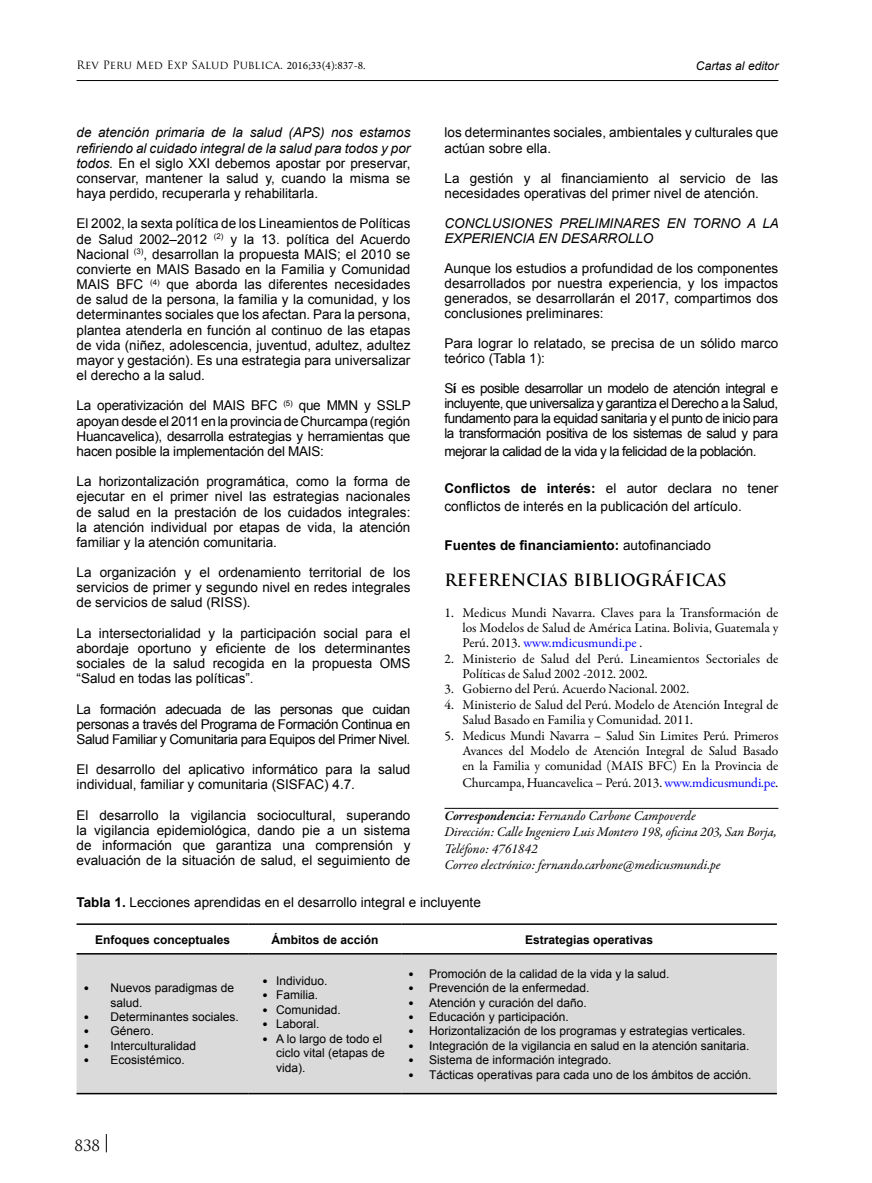
<style>
.page{position:relative;width:872px;height:1183px;background:#fff}
.page>*{position:absolute;margin:0;border:0;box-sizing:border-box;transform-origin:0 0}
.t1{font:700 16.5px "Trajan Pro";color:#000}
.t2{font:15px "Trajan Pro";color:#000}
.t3{font:13.5px/15.1px "Arial";color:#000;text-align:justify}
.t4{font:13.5px/15px "Garamond Premr Pro";letter-spacing:-.005em;color:#000;text-align:justify}
.t5{font:italic 13.5px/16.5px "Garamond Premr Pro";letter-spacing:-.005em;color:#000}
.t6{font:italic 13.5px/15px "Arial";color:#000}
.t7{font:13.5px "Arial";letter-spacing:-.04em;color:#000}
.t8{font:700 13.5px "Arial";color:#000}
.t9{font:12px/14.4px "Arial";color:#000}
.t10{font:700 12px "Arial";color:#000}
.t11{font:italic 12px "Arial";letter-spacing:.005em;color:#000}
.t12{font:11.25px "Trajan Pro";letter-spacing:.005em;color:#000}
.s1{font-family:"Minion Pro"}
.s2{font-style:italic}
.s3{font-weight:700}
.s4{font-weight:400}
.s5{color:#00f}
.s6{font-weight:600}
.s7{font-family:"Calibri"}
</style>
<div class="page">
<hr style="left:77px;top:80px;width:701px;height:1px;background:#000">
<svg style="left:106px;top:1134px;width:1px;height:17px"></svg>
<svg style="left:77px;top:924px;width:700px;height:1px"></svg>
<div style="left:77px;top:954px;width:700px;height:138px;background:#dadada"></div>
<hr style="left:77px;top:923px;width:172px;height:1px;background:#000">
<hr style="left:249px;top:923px;width:152px;height:1px;background:#000">
<hr style="left:401px;top:923px;width:376px;height:1px;background:#000">
<hr style="left:77px;top:952px;width:172px;height:2px;background:#000">
<hr style="left:249px;top:952px;width:152px;height:2px;background:#000">
<hr style="left:401px;top:952px;width:376px;height:2px;background:#000">
<hr style="left:77px;top:1092px;width:172px;height:2px;background:#000">
<hr style="left:249px;top:1092px;width:152px;height:2px;background:#000">
<hr style="left:401px;top:1092px;width:376px;height:2px;background:#000">
<hr style="left:444px;top:807px;width:334px;height:1px;background:#000">
<p class="t12" style="left:77px;top:58px;width:290px">Rev Peru Med Exp Salud Publica. <span class="s1">2016;33(4):837-8.</span></p>
<p class="t11" style="left:696px;top:58px;width:84px">Cartas al editor</p>
<p class="t3" style="left:77px;top:125px;width:335px"><span class="s2">de atención primaria de la salud (APS) nos estamos refiriendo al cuidado integral de la salud para todos y por todos.</span> En el siglo XXI debemos apostar por preservar, conservar, mantener la salud y, cuando la misma se haya perdido, recuperarla y rehabilitarla.</p>
<p class="t3" style="left:77px;top:216px;width:335px">El 2002, la sexta política de los Lineamientos de Políticas de Salud 2002–2012 <sup>(2)</sup> y la 13. política del Acuerdo Nacional <sup>(3)</sup>, desarrollan la propuesta MAIS; el 2010 se convierte en MAIS Basado en la Familia y Comunidad MAIS BFC <sup>(4)</sup> que aborda las diferentes necesidades de salud de la persona, la familia y la comunidad, y los determinantes sociales que los afectan. Para la persona, plantea atenderla en función al continuo de las etapas de vida (niñez, adolescencia, juventud, adultez, adultez mayor y gestación). Es una estrategia para universalizar el derecho a la salud.</p>
<p class="t3" style="left:77px;top:398px;width:336px">La operativización del MAIS BFC <sup>(5)</sup> que MMN y SSLP apoyan desde el 2011 en la provincia de Churcampa (región Huancavelica), desarrolla estrategias y herramientas que hacen posible la implementación del MAIS:</p>
<p class="t3" style="left:77px;top:474px;width:335px">La horizontalización programática, como la forma de ejecutar en el primer nivel las estrategias nacionales de salud en la prestación de los cuidados integrales: la atención individual por etapas de vida, la atención familiar y la atención comunitaria.</p>
<p class="t3" style="left:77px;top:565px;width:335px">La organización y el ordenamiento territorial de los servicios de primer y segundo nivel en redes integrales de servicios de salud (RISS).</p>
<p class="t3" style="left:77px;top:625px;width:335px">La intersectorialidad y la participación social para el abordaje oportuno y eficiente de los determinantes sociales de la salud recogida en la propuesta OMS “Salud en todas las políticas”.</p>
<p class="t3" style="left:77px;top:701px;width:335px">La formación adecuada de las personas que cuidan personas a través del Programa de Formación Continua en Salud Familiar y Comunitaria para Equipos del Primer Nivel.</p>
<p class="t3" style="left:77px;top:761px;width:335px">El desarrollo del aplicativo informático para la salud individual, familiar y comunitaria (SISFAC) 4.7.</p>
<p class="t3" style="left:77px;top:807px;width:335px">El desarrollo la vigilancia sociocultural, superando la vigilancia epidemiológica, dando pie a un sistema de información que garantiza una comprensión y evaluación de la situación de salud, el seguimiento de</p>
<p class="t3" style="left:444px;top:125px;width:335px">los determinantes sociales, ambientales y culturales que actúan sobre ella.</p>
<p class="t3" style="left:444px;top:170px;width:335px">La gestión y al financiamiento al servicio de las necesidades operativas del primer nivel de atención.</p>
<p class="t6" style="left:444px;top:215px;width:336px">CONCLUSIONES PRELIMINARES EN TORNO A LA<br>EXPERIENCIA EN DESARROLLO</p>
<p class="t3" style="left:444px;top:260px;width:335px">Aunque los estudios a profundidad de los componentes desarrollados por nuestra experiencia, y los impactos generados, se desarrollarán el 2017, compartimos dos conclusiones preliminares:</p>
<p class="t3" style="left:444px;top:335px;width:335px">Para lograr lo relatado, se precisa de un sólido marco teórico (Tabla 1):</p>
<p class="t3" style="left:444px;top:380px;width:335px">S<span class="s3">í</span> es posible desarrollar un modelo de atención integral e incluyente, que universaliza y garantiza el Derecho a la Salud, fundamento para la equidad sanitaria y el punto de inicio para la transformación positiva de los sistemas de salud y para</p>
<p class="t7" style="left:444px;top:442px;width:313px">mejorar la calidad de la vida y la felicidad de la población.</p>
<p class="t3" style="left:444px;top:479px;width:335px;line-height:18px"><span class="s3">Conflictos de interés:</span> el autor declara no tener conflictos de interés en la publicación del artículo.</p>
<p class="t8" style="left:444px;top:536px;width:268px">Fuentes de financiamiento: <span class="s4">autofinanciado</span></p>
<p class="t1" style="left:444px;top:569px;width:284px">REFERENCIAS BIBLIOGRÁFICAS</p>
<p class="t4" style="left:462px;top:605px;width:317px;text-indent:-18px">1. Medicus Mundi Navarra. Claves para la Transformación de los Modelos de Salud de América Latina. Bolivia, Guatemala y Perú. 2013. <span class="s5">www.mdicusmundi.pe</span> .</p>
<p class="t4" style="left:462px;top:651px;width:317px;text-indent:-18px">2. Ministerio de Salud del Perú. Lineamientos Sectoriales de<br>Políticas de Salud 2002 -2012. 2002.</p>
<p class="t4" style="left:444px;top:681px;width:246px">3. Gobierno del Perú. Acuerdo Nacional. 2002.</p>
<p class="t4" style="left:462px;top:697px;width:317px;text-indent:-18px">4. Ministerio de Salud del Perú. Modelo de Atención Integral de<br>Salud Basado en Familia y Comunidad. 2011.</p>
<p class="t4" style="left:462px;top:728px;width:317px;text-indent:-18px">5. Medicus Mundi Navarra – Salud Sin Limites Perú. Primeros Avances del Modelo de Atención Integral de Salud Basado en la Familia y comunidad (MAIS BFC) En la Provincia de</p>
<p class="t4" style="left:462px;top:775px;width:317px">Churcampa, Huancavelica – Perú. 2013. <span class="s5">www.mdicusmundi.pe</span>.</p>
<p class="t5" style="left:444px;top:807px;width:334px"><span class="s6">Correspondencia:</span> Fernando Carbone Campoverde<br>Dirección: Calle Ingeniero Luis Montero 198, oficina 203, San Borja, Teléfono: 4761842<br>Correo electrónico: fernando.carbone@medicusmundi.pe</p>
<p class="t3" style="left:77px;top:894px;width:406px"><span class="s3">Tabla 1.</span> Lecciones aprendidas en el desarrollo integral e incluyente</p>
<p class="t10" style="left:95px;top:931px;width:136px">Enfoques conceptuales</p>
<p class="t10" style="left:272px;top:931px;width:108px">Ámbitos de acción</p>
<p class="t10" style="left:525px;top:931px;width:130px">Estrategias operativas</p>
<p class="t9" style="left:111px;top:980px;width:125px;text-indent:-27px"><span class="s7">•</span> Nuevos paradigmas de salud.</p>
<p class="t9" style="left:84px;top:1009px;width:157px"><span class="s7">•</span> Determinantes sociales.</p>
<p class="t9" style="left:84px;top:1023px;width:72px"><span class="s7">•</span> Género.</p>
<p class="t9" style="left:84px;top:1038px;width:114px"><span class="s7">•</span> Interculturalidad</p>
<p class="t9" style="left:84px;top:1052px;width:103px"><span class="s7">•</span> Ecosistémico.</p>
<p class="t9" style="left:408px;top:966px;width:263px"><span class="s7">•</span> Promoción de la calidad de la vida y la salud.</p>
<p class="t9" style="left:408px;top:980px;width:183px"><span class="s7">•</span> Prevención de la enfermedad.</p>
<p class="t9" style="left:408px;top:995px;width:180px"><span class="s7">•</span> Atención y curación del daño.</p>
<p class="t9" style="left:408px;top:1009px;width:162px"><span class="s7">•</span> Educación y participación.</p>
<p class="t9" style="left:408px;top:1023px;width:339px"><span class="s7">•</span> Horizontalización de los programas y estrategias verticales.</p>
<p class="t9" style="left:408px;top:1038px;width:343px"><span class="s7">•</span> Integración de la vigilancia en salud en la atención sanitaria.</p>
<p class="t9" style="left:408px;top:1052px;width:205px"><span class="s7">•</span> Sistema de información integrado.</p>
<p class="t9" style="left:408px;top:1067px;width:345px"><span class="s7">•</span> Tácticas operativas para cada uno de los ámbitos de acción.</p>
<p class="t9" style="left:262px;top:973px;width:67px"><span class="s7">•</span> Individuo.</p>
<p class="t9" style="left:262px;top:987px;width:57px"><span class="s7">•</span> Familia.</p>
<p class="t9" style="left:262px;top:1002px;width:80px"><span class="s7">•</span> Comunidad.</p>
<p class="t9" style="left:262px;top:1016px;width:59px"><span class="s7">•</span> Laboral.</p>
<p class="t9" style="left:276px;top:1031px;width:110px;text-indent:-14px"><span class="s7">•</span> A lo largo de todo el ciclo vital (etapas de vida).</p>
<p class="t2" style="left:74px;top:1135px;width:27px">838</p>
</div>
